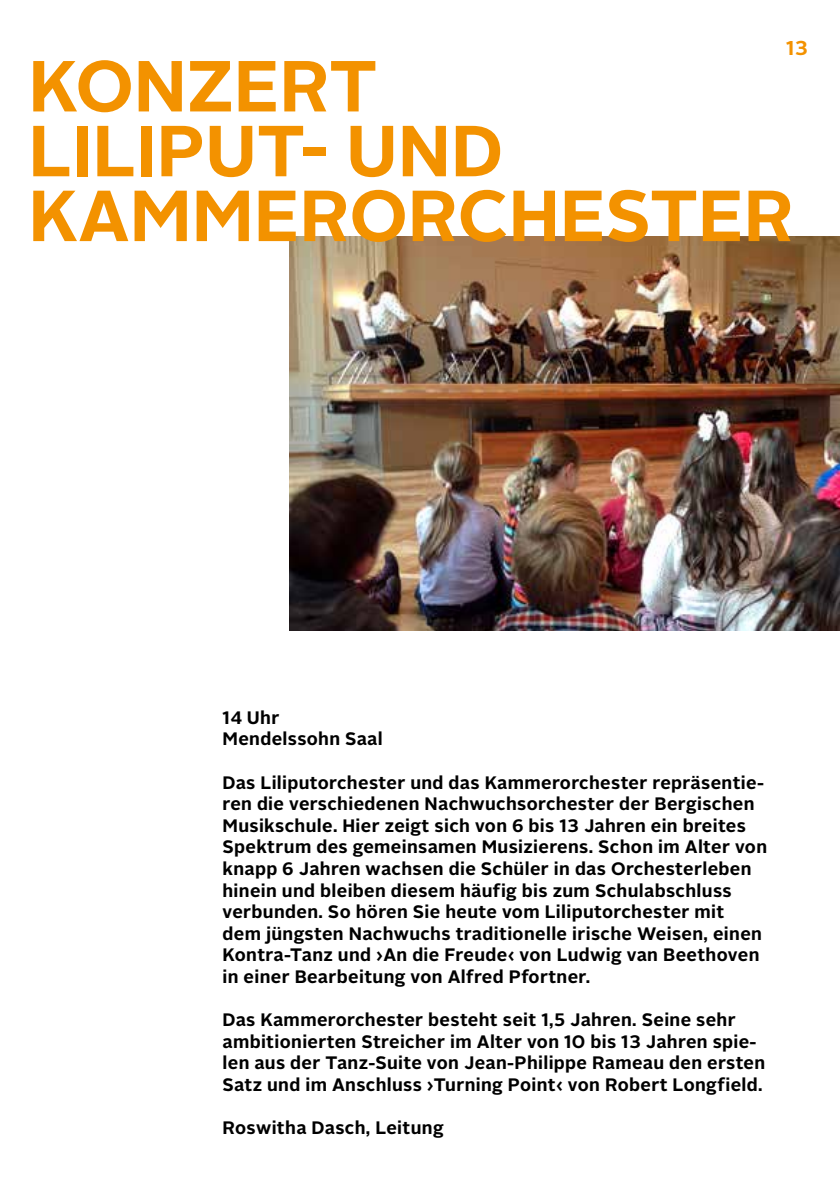
<style>
.page{position:relative;width:840px;height:1191px;background:#fff}
.page>*{position:absolute;margin:0;border:0;box-sizing:border-box;transform-origin:0 0}
.t1{font:700 72px/64.8px "Alright Sans";color:#f39200}
.t2{font:700 20px "Alright Sans";color:#f39200}
.t3{font:700 18px/21.6px "Alright Sans";letter-spacing:.02em;color:#000}
</style>
<div class="page">
<img style="left:289px;top:237px;width:550px;height:393px">
<p class="t2" style="left:785px;top:34px;width:23px">13</p>
<h1 class="t1" style="left:28px;top:54px;width:766px">KONZERT<br>LILIPUT- UND<br>KAMMERORCHESTER</h1>
<p class="t3" style="left:222px;top:706px;width:162px">14 Uhr<br>Mendelssohn Saal</p>
<p class="t3" style="left:222px;top:771px;width:546px">Das Liliputorchester und das Kammerorchester repräsentie&shy;ren die verschiedenen Nachwuchsorchester der Bergischen Musikschule. Hier zeigt sich von 6 bis 13 Jahren ein breites Spektrum des gemeinsamen Musizierens. Schon im Alter von knapp 6 Jahren wachsen die Schüler in das Orchesterleben hinein und bleiben diesem häufig bis zum Schulabschluss verbunden. So hören Sie heute vom Liliputorchester mit dem jüngsten Nachwuchs traditionelle irische Weisen, einen Kontra-Tanz und ›An die Freude‹ von Ludwig van Beethoven in einer Bearbeitung von Alfred Pfortner.</p>
<p class="t3" style="left:222px;top:1009px;width:544px">Das Kammerorchester besteht seit 1,5 Jahren. Seine sehr ambitionierten Streicher im Alter von 10 bis 13 Jahren spie&shy;len aus der Tanz-Suite von Jean-Philippe Rameau den ersten Satz und im Anschluss ›Turning Point‹ von Robert Longfield.</p>
<p class="t3" style="left:222px;top:1117px;width:223px">Roswitha Dasch, Leitung</p>
</div>
